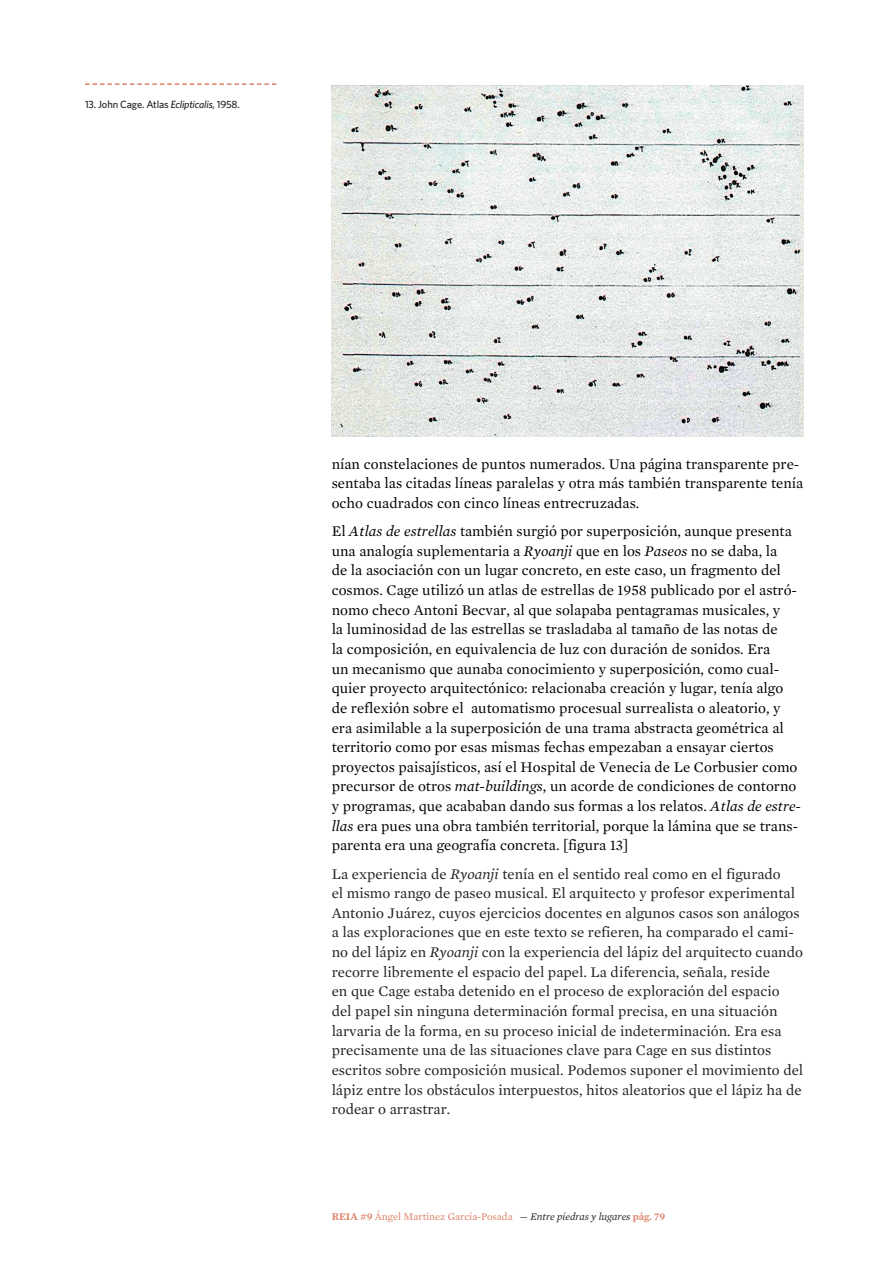
<style>
.page{position:relative;width:893px;height:1263px;background:#fff}
.page>*{position:absolute;margin:0;border:0;box-sizing:border-box;transform-origin:0 0}
.t1{font:15px/19.6px "Mercury Text G1";color:#000001}
.t2{font:15px/19.6px "Mercury Text G1";color:#231f20}
.t3{font:10.5px "Mercury Text G1";color:#de8065}
.t4{font:500 10.5px "Whitney";letter-spacing:-.015em;color:#231f20}
.s1{font-style:italic}
.s2{font-weight:600}
.s3{font-style:italic;color:#231f20}
</style>
<div class="page">
<img style="left:332px;top:85px;width:472px;height:351px">
<svg style="left:85px;top:83px;width:191px;height:2px"></svg>
<p class="t4" style="left:85px;top:98px;width:156px">13. John Cage. Atlas <span class="s1">Eclipticalis</span>, 1958.</p>
<p class="t1" style="left:332px;top:454px;width:473px">nían constelaciones de puntos numerados. Una página transparente pre&shy;sentaba las citadas líneas paralelas y otra más también transparente tenía ocho cuadrados con cinco líneas entrecruzadas.</p>
<p class="t1" style="left:332px;top:521px;width:471px">El <span class="s1">Atlas de estrellas</span> también surgió por superposición, aunque presenta una analogía suplementaria a <span class="s1">Ryoanji</span> que en los <span class="s1">Paseos</span> no se daba, la<br>de la asociación con un lugar concreto, en este caso, un fragmento del cosmos. Cage utilizó un atlas de estrellas de 1958 publicado por el astró&shy;nomo checo Antoni Becvar, al que solapaba pentagramas musicales, y<br>la luminosidad de las estrellas se trasladaba al tamaño de las notas de<br>la composición, en equivalencia de luz con duración de sonidos. Era<br>un mecanismo que aunaba conocimiento y superposición, como cual&shy;quier proyecto arquitectónico: relacionaba creación y lugar, tenía algo de reflexión sobre el automatismo procesual surrealista o aleatorio, y era asimilable a la superposición de una trama abstracta geométrica al territorio como por esas mismas fechas empezaban a ensayar ciertos proyectos paisajísticos, así el Hospital de Venecia de Le Corbusier como precursor de otros <span class="s1">mat-buildings</span>, un acorde de condiciones de contorno y programas, que acababan dando sus formas a los relatos. <span class="s1">Atlas de estre&shy;llas</span> era pues una obra también territorial, porque la lámina que se trans&shy;parenta era una geografía concreta. [figura 13]</p>
<p class="t2" style="left:332px;top:864px;width:473px">La experiencia de <span class="s1">Ryoanji</span> tenía en el sentido real como en el figurado<br>el mismo rango de paseo musical. El arquitecto y profesor experimental Antonio Juárez, cuyos ejercicios docentes en algunos casos son análogos a las exploraciones que en este texto se refieren, ha comparado el cami&shy;no del lápiz en <span class="s1">Ryoanji</span> con la experiencia del lápiz del arquitecto cuando recorre libremente el espacio del papel. La diferencia, señala, reside<br>en que Cage estaba detenido en el proceso de exploración del espacio del papel sin ninguna determinación formal precisa, en una situación larvaria de la forma, en su proceso inicial de indeterminación. Era esa precisamente una de las situaciones clave para Cage en sus distintos escritos sobre composición musical. Podemos suponer el movimiento del lápiz entre los obstáculos interpuestos, hitos aleatorios que el lápiz ha de rodear o arrastrar.</p>
<p class="t3" style="left:332px;top:1210px;width:335px"><span class="s2">REIA #9</span> Ángel Martínez García-Posada <span class="s3">— Entre piedras y lugares</span> <span class="s2">pág. 79</span></p>
</div>
